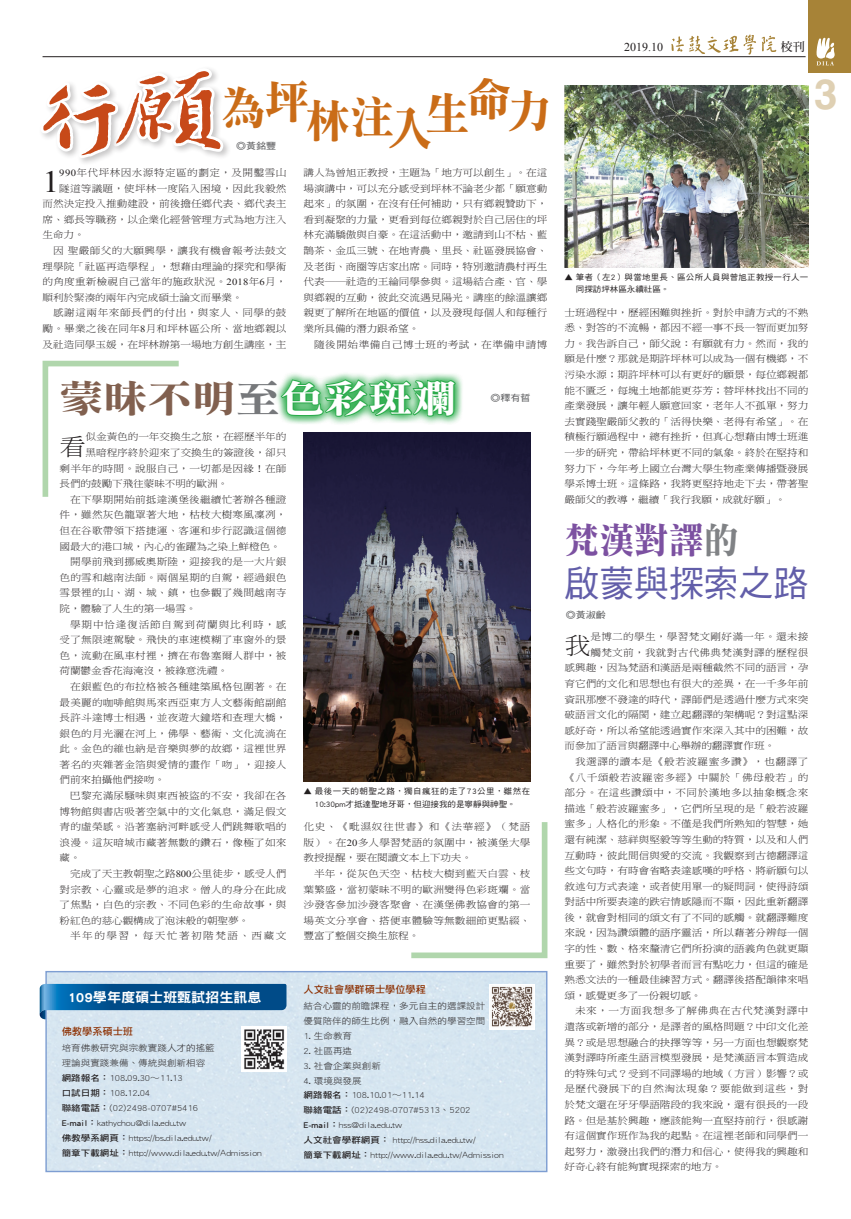
<style>
.page{position:relative;width:851px;height:1219px;background:#fff}
.page>*{position:absolute;margin:0;border:0;box-sizing:border-box;transform-origin:0 0}
.中_大標紅{font:45.4px "DF Li Song Std W7";color:#ca6c17}
.t1{font:700 42px "Helvetica LT Std";color:#dfd0b3}
.中_二標金{font:38.3px "DF Li Song Std W7";color:#81604f;scale:1.15 1}
.中_二標藍{font:36.3px "DF Hei Std W5";color:#625ea9;scale:.96 1}
.中_二標藍-2{font:36.3px "DF Li Song Std W7";color:#7c51a1;scale:.96 1}
.中_內文首{font:30.7px "Times New Roman";color:#231f20;scale:1.11 1}
.中_內文首-2{font:23.6px "DF Ming Std W3";color:#231f20;scale:1.11 1}
.t2{font:13.5px "DF Hei Std W9";letter-spacing:-.01em;color:#fff;scale:1.05 1}
.t3{font:12px "Times New Roman";color:#231f20}
.t4{font:12px "DF Ming Std W7";color:#231f20}
.t5{font:10.2px "DF Hei Std W7";color:#8c2f01}
.中_內文{font:9.6px/15.6px "DF Ming Std W3";letter-spacing:.015em;color:#231f20;text-align:justify;scale:1.11 1}
.中_內文首-3{font:9.6px "DF Ming Std W3";letter-spacing:-.005em;color:#231f20;scale:1.11 1}
.中_內文首-4{font:9.6px "DF Ming Std W3";letter-spacing:.025em;color:#231f20;scale:1.11 1}
.中_內文首-5{font:9.6px "DF Ming Std W3";letter-spacing:.04em;color:#231f20;scale:1.11 1}
.中_內文首-6{font:9.6px "DF Ming Std W3";letter-spacing:.02em;color:#231f20;scale:1.11 1}
.中_內文-2{font:9.6px "DF Ming Std W3";letter-spacing:.045em;color:#231f20;scale:1.11 1}
.中_內文首-7{font:9.6px "DF Ming Std W3";letter-spacing:.015em;color:#231f20;scale:1.11 1}
.中_內文-3{font:9.6px "DF Ming Std W3";letter-spacing:.135em;color:#231f20;scale:1.11 1}
.中_作者{font:9px "DF Hei Std W5";color:#57585a;scale:1.11 1}
.中_box內文{font:8.8px "DF Hei Std W3";color:#231f20;scale:1.09 1}
.中_圖說{font:8.1px/12.8px "DF Hei Std W5";color:#231f20;text-align:center;scale:1.05 1}
.中_圖說-2{font:8.1px/12.8px "DF Hei Std W5";letter-spacing:.03em;color:#231f20;scale:1.05 1}
.s1{font-family:"Times New Roman"}
.s2{color:#76787b}
.s3{color:#40ae49}
.s4{font-family:"DF Hei Std W7";font-size:8.6px}
.s5{color:#808285}
</style>
<div class="page">
<div style="left:808px;top:0;width:42px;height:73px;background:#a78337"></div>
<hr style="left:43px;top:57px;width:762px;height:1px;background:#231f20">
<svg style="left:816px;top:38px;width:18px;height:27px"></svg>
<svg style="left:671px;top:35px;width:105px;height:20px"></svg>
<img style="left:564px;top:85px;width:244px;height:182px">
<img style="left:303px;top:432px;width:227px;height:350px">
<svg style="left:276px;top:375px;width:186px;height:49px"></svg>
<svg style="left:278px;top:373px;width:178px;height:45px;background:#64c17c"></svg>
<div style="left:47px;top:973px;width:498px;height:197px;background:#d6e5f0"></div>
<div style="left:45px;top:971px;width:502px;height:201px;border:1px solid #7e9ed2"></div>
<svg style="left:40px;top:984px;width:246px;height:35px;background:#3878a9"></svg>
<img style="left:241px;top:1026px;width:45px;height:46px">
<div style="left:489px;top:984px;width:45px;height:45px;background:#fff"></div>
<img style="left:491px;top:986px;width:42px;height:41px">
<svg style="left:42px;top:360px;width:137px;height:137px"></svg>
<svg style="left:411px;top:822px;width:137px;height:137px"></svg>
<svg style="left:42px;top:68px;width:184px;height:93px"></svg>
<p class="中_大標紅" style="left:467px;top:74px;width:46px">命</p>
<p class="中_大標紅" style="left:507px;top:86px;width:46px">力</p>
<p class="中_大標紅" style="left:221px;top:83px;width:46px">為</p>
<p class="中_大標紅" style="left:265px;top:78px;width:46px">坪</p>
<p class="中_大標紅" style="left:425px;top:89px;width:46px">生</p>
<p class="中_大標紅" style="left:305px;top:96px;width:46px">林</p>
<p class="中_大標紅" style="left:350px;top:92px;width:46px">注</p>
<p class="中_大標紅" style="left:388px;top:104px;width:46px">入</p>
<p class="中_作者" style="left:236px;top:141px;width:38px">◎黃銘豐</p>
<p class="中_內文首" style="left:43px;top:161px;width:17px">1</p>
<p class="中_內文首-5" style="left:59px;top:167px;width:206px"><span class="s1">990</span>年代坪林因水源特定區的劃定，及開鑿雪山</p>
<p class="中_內文首-6" style="left:59px;top:183px;width:206px">隧道等議題，使坪林一度陷入困境，因此我毅然</p>
<p class="中_內文首-3" style="left:43px;top:199px;width:221px">而然決定投入推動建設，前後擔任鄉代表、鄉代表主</p>
<p class="中_內文首-3" style="left:43px;top:214px;width:221px">席、鄉長等職務，以企業化經營管理方式為地方注入</p>
<p class="中_內文首-3" style="left:43px;top:230px;width:40px">生命力。</p>
<p class="中_內文" style="left:43px;top:243px;width:221px;text-indent:11px">因聖嚴師父的大願興學，讓我有機會報考法鼓文理學院「社區再造學程」，想藉由理論的探究和學術的角度重新檢視自己當年的施政狀況。<span class="s1">2018</span>年<span class="s1">6</span>月，順利於緊湊的兩年內完成碩士論文而畢業。</p>
<p class="中_內文" style="left:43px;top:305px;width:221px;text-indent:11px">感謝這兩年來師長們的付出，與家人、同學的鼓勵。畢業之後在同年<span class="s1">8</span>月和坪林區公所、當地鄉親以及社造同學玉媛，在坪林辦第一場地方創生講座，主</p>
<p class="中_內文" style="left:303px;top:165px;width:221px">講人為曾旭正教授，主題為「地方可以創生」。在這場演講中，可以充分感受到坪林不論老少都「願意動起來」的氛圍，在沒有任何補助，只有鄉親贊助下，看到凝聚的力量，更看到每位鄉親對於自己居住的坪林充滿驕傲與自豪。在這活動中，邀請到山不枯、藍鵲茶、金瓜三號、在地青農、里長、社區發展協會、及老街、商圈等店家出席。同時，特別邀請農村再生代表──社造的王綸同學參與。這場結合產、官、學與鄉親的互動，彼此交流遇見陽光。講座的餘溫讓鄉親更了解所在地區的價值，以及發現每個人和每種行業所具備的潛力跟希望。</p>
<p class="中_內文-2" style="left:314px;top:339px;width:212px">隨後開始準備自己博士班的考試，在準備申請博</p>
<p class="中_二標金" style="left:60px;top:378px;width:347px">蒙昧不明<span class="s2">至</span><span class="s3">色彩斑斕</span></p>
<p class="中_作者" style="left:490px;top:393px;width:38px">◎釋有晢</p>
<p class="中_內文首-2" style="left:60px;top:433px;width:25px">看</p>
<p class="中_內文首-3" style="left:85px;top:432px;width:182px">似金黃色的一年交換生之旅，在經歷半年的</p>
<p class="中_內文首-3" style="left:85px;top:447px;width:182px">黑暗程序終於迎來了交換生的簽證後，卻只</p>
<p class="中_內文首-7" style="left:60px;top:463px;width:206px">剩半年的時間。說服自己，一切都是因緣！在師</p>
<p class="中_內文首-3" style="left:60px;top:479px;width:153px">長們的鼓勵下飛往蒙昧不明的歐洲。</p>
<p class="中_內文" style="left:60px;top:491px;width:206px;text-indent:11px">在下學期開始前抵達漢堡後繼續忙著辦各種證件，雖然灰色籠罩著大地，枯枝大樹寒風凜冽，但在谷歌帶領下搭捷運、客運和步行認識這個德國最大的港口城，內心的雀躍為之染上鮮橙色。</p>
<p class="中_內文" style="left:60px;top:554px;width:206px;text-indent:11px">開學前飛到挪威奧斯陸，迎接我的是一大片銀色的雪和越南法師。兩個星期的自駕，經過銀色雪景裡的山、湖、城、鎮，也參觀了幾間越南寺院，體驗了人生的第一場雪。</p>
<p class="中_內文" style="left:60px;top:616px;width:206px;text-indent:11px">學期中恰逢復活節自駕到荷蘭與比利時，感受了無限速駕駛。飛快的車速模糊了車窗外的景色，流動在風車村裡，擠在布魯塞爾人群中，被荷蘭鬱金香花海淹沒，被綠意洗禮。</p>
<p class="中_內文" style="left:60px;top:678px;width:206px;text-indent:11px">在銀藍色的布拉格被各種建築風格包圍著。在最美麗的咖啡館與馬來西亞東方人文藝術館副館長許斗達博士相遇，並夜遊大鐘塔和查理大橋，銀色的月光灑在河上，佛學、藝術、文化流淌在此。金色的維也納是音樂與夢的故鄉，這裡世界著名的夾雜著金箔與愛情的畫作「吻」，迎接人們前來拍攝他們接吻。</p>
<p class="中_內文" style="left:60px;top:788px;width:206px;text-indent:11px">巴黎充滿尿騷味與東西被盜的不安，我卻在各博物館與書店吸著空氣中的文化氣息，滿足假文青的虛榮感。沿著塞納河畔感受人們跳舞歌唱的浪漫。這灰暗城市藏著無數的鑽石，像極了如來藏。</p>
<p class="中_內文" style="left:60px;top:866px;width:206px;text-indent:11px">完成了天主教朝聖之路<span class="s1">800</span>公里徒步，感受人們對宗教、心靈或是夢的追求。僧人的身分在此成了焦點，白色的宗教、不同色彩的生命故事，與粉紅色的慈心觀構成了泡沫般的朝聖夢。</p>
<p class="中_內文-3" style="left:70px;top:931px;width:196px">半年的學習，每天忙著初階梵語、西藏文</p>
<p class="t2" style="left:67px;top:990px;width:186px">109學年度碩士班甄試招生訊息</p>
<p class="t5" style="left:62px;top:1026px;width:73px">佛教學系碩士班</p>
<p class="中_box內文" style="left:62px;top:1043px;width:142px">培育佛教研究與宗教實踐人才的搖籃</p>
<p class="中_box內文" style="left:62px;top:1058px;width:133px">理論與實踐兼備、傳統與創新相容</p>
<p class="中_box內文" style="left:62px;top:1073px;width:113px"><span class="s4">網路報名：</span>108.09.30～11.13</p>
<p class="中_box內文" style="left:62px;top:1088px;width:83px"><span class="s4">口試日期：</span>108.12.04</p>
<p class="中_box內文" style="left:62px;top:1103px;width:127px"><span class="s4">聯絡電話：</span>(02)2498-0707#5416</p>
<p class="中_box內文" style="left:62px;top:1118px;width:116px"><span class="s4">E-mail：</span>kathychou@dila.edu.tw</p>
<p class="中_box內文" style="left:62px;top:1133px;width:139px"><span class="s4">佛教學系網頁：</span>https://bs.dila.edu.tw/</p>
<p class="中_box內文" style="left:62px;top:1148px;width:185px"><span class="s4">簡章下載網址：</span>http://www.dila.edu.tw/Admission</p>
<p class="中_圖說" style="left:303px;top:784px;width:217px">▲ 最後一天的朝聖之路，獨自瘋狂的走了73公里，雖然在<br>10:30pm才抵達聖地牙哥，但迎接我的是寧靜與神聖。</p>
<p class="中_內文" style="left:303px;top:819px;width:206px">化史、《毗濕奴往世書》和《法華經》（梵語版）。在<span class="s1">20</span>多人學習梵語的氛圍中，被漢堡大學教授提醒，要在閱讀文本上下功夫。</p>
<p class="中_內文" style="left:303px;top:866px;width:206px;text-indent:11px">半年，從灰色天空、枯枝大樹到藍天白雲、枝葉繁盛，當初蒙昧不明的歐洲變得色彩斑斕。當沙發客參加沙發客聚會、在漢堡佛教協會的第一場英文分享會、搭便車體驗等無數細節更點綴、豐富了整個交換生旅程。</p>
<p class="t5" style="left:303px;top:983px;width:124px">人文社會學群碩士學位學程</p>
<p class="中_box內文" style="left:303px;top:1001px;width:168px">結合心靈的前瞻課程，多元自主的選課設計</p>
<p class="中_box內文" style="left:303px;top:1016px;width:168px">優質陪伴的師生比例，融入自然的學習空間</p>
<p class="中_box內文" style="left:303px;top:1031px;width:46px">1. 生命教育</p>
<p class="中_box內文" style="left:303px;top:1046px;width:46px">2. 社區再造</p>
<p class="中_box內文" style="left:303px;top:1061px;width:72px">3. 社會企業與創新</p>
<p class="中_box內文" style="left:303px;top:1075px;width:55px">4. 環境與發展</p>
<p class="中_box內文" style="left:303px;top:1090px;width:113px"><span class="s4">網路報名：</span>108.10.01～11.14</p>
<p class="中_box內文" style="left:303px;top:1105px;width:155px"><span class="s4">聯絡電話：</span>(02)2498-0707#5313、5202</p>
<p class="中_box內文" style="left:303px;top:1120px;width:92px"><span class="s4">E-mail：</span>hss@dila.edu.tw</p>
<p class="中_box內文" style="left:303px;top:1135px;width:159px"><span class="s4">人文社會學群網頁：</span> http://hss.dila.edu.tw/</p>
<p class="中_box內文" style="left:303px;top:1150px;width:185px"><span class="s4">簡章下載網址：</span>http://www.dila.edu.tw/Admission</p>
<p class="t3" style="left:624px;top:39px;width:40px">2019.10</p>
<p class="t4" style="left:780px;top:40px;width:25px">校刊</p>
<p class="t1" style="left:814px;top:68px;width:25px">3</p>
<p class="中_圖說-2" style="left:575px;top:270px;width:223px;text-indent:-11px">▲ 筆者（左2）與當地里長、區公所人員與曾旭正教授一行人一同探訪坪林區永續社區。</p>
<p class="中_內文" style="left:564px;top:304px;width:221px">士班過程中，歷經困難與挫折。對於申請方式的不熟悉、對答的不流暢，都因不經一事不長一智而更加努力。我告訴自己，師父說：有願就有力。然而，我的願是什麼？那就是期許坪林可以成為一個有機鄉，不污染水源；期許坪林可以有更好的願景，每位鄉親都能不匱乏，每塊土地都能更芬芳；替坪林找出不同的產業發展，讓年輕人願意回家，老年人不孤單，努力去實踐聖嚴師父教的「活得快樂、老得有希望」。在積極行願過程中，總有挫折，但真心想藉由博士班進一步的研究，帶給坪林更不同的氣象。終於在堅持和努力下，今年考上國立台灣大學生物產業傳播暨發展學系博士班。這條路，我將更堅持地走下去，帶著聖嚴師父的教導，繼續「我行我願，成就好願」。</p>
<p class="中_二標藍-2" style="left:564px;top:520px;width:183px">梵漢對譯<span class="s5">的</span></p>
<p class="中_二標藍" style="left:564px;top:563px;width:255px">啟蒙與探索之路</p>
<p class="中_作者" style="left:566px;top:610px;width:38px">◎黃淑齡</p>
<p class="中_內文首-2" style="left:564px;top:633px;width:25px">我</p>
<p class="中_內文首-4" style="left:590px;top:632px;width:198px">是博二的學生，學習梵文剛好滿一年。還未接</p>
<p class="中_內文首-4" style="left:590px;top:647px;width:198px">觸梵文前，我就對古代佛典梵漢對譯的歷程很</p>
<p class="中_內文首-3" style="left:564px;top:663px;width:221px">感興趣，因為梵語和漢語是兩種截然不同的語言，孕</p>
<p class="中_內文首-3" style="left:564px;top:678px;width:221px">育它們的文化和思想也有很大的差異，在一千多年前</p>
<p class="中_內文首-3" style="left:564px;top:694px;width:221px">資訊那麼不發達的時代，譯師們是透過什麼方式來突</p>
<p class="中_內文首-3" style="left:564px;top:709px;width:221px">破語言文化的隔閡，建立起翻譯的架構呢？對這點深</p>
<p class="中_內文首-3" style="left:564px;top:725px;width:221px">感好奇，所以希望能透過實作來深入其中的困難，故</p>
<p class="中_內文首-3" style="left:564px;top:741px;width:191px">而參加了語言與翻譯中心舉辦的翻譯實作班。</p>
<p class="中_內文" style="left:564px;top:754px;width:221px;text-indent:11px">我選譯的讀本是《般若波羅蜜多讚》，也翻譯了《八千頌般若波羅密多經》中關於「佛母般若」的部分。在這些讚頌中，不同於漢地多以抽象概念來描述「般若波羅蜜多」，它們所呈現的是「般若波羅蜜多」人格化的形象。不僅是我們所熟知的智慧，她還有純潔、慈祥與堅毅等等生動的特質，以及和人們互動時，彼此間信與愛的交流。我觀察到古德翻譯這些文句時，有時會省略表達感嘆的呼格、將祈願句以敘述句方式表達，或者使用單一的疑問詞，使得詩頌對話中所要表達的跌宕情感隱而不顯，因此重新翻譯後，就會對相同的頌文有了不同的感觸。就翻譯難度來說，因為讚頌體的語序靈活，所以藉著分辨每一個字的性、數、格來釐清它們所扮演的語義角色就更顯重要了，雖然對於初學者而言有點吃力，但這的確是熟悉文法的一種最佳練習方式。翻譯後搭配韻律來唱頌，感覺更多了一份親切感。</p>
<p class="中_內文" style="left:564px;top:1003px;width:221px;text-indent:11px">未來，一方面我想多了解佛典在古代梵漢對譯中遺落或新增的部分，是譯者的風格問題？中印文化差異？或是思想融合的抉擇等等，另一方面也想觀察梵漢對譯時所產生語言模型發展，是梵漢語言本質造成的特殊句式？受到不同譯場的地域（方言）影響？或是歷代發展下的自然淘汰現象？要能做到這些，對於梵文還在牙牙學語階段的我來說，還有很長的一段路。但是基於興趣，應該能夠一直堅持前行，很感謝有這個實作班作為我的起點。在這裡老師和同學們一起努力，激發出我們的潛力和信心，使得我的興趣和好奇心終有能夠實現探索的地方。</p>
</div>
